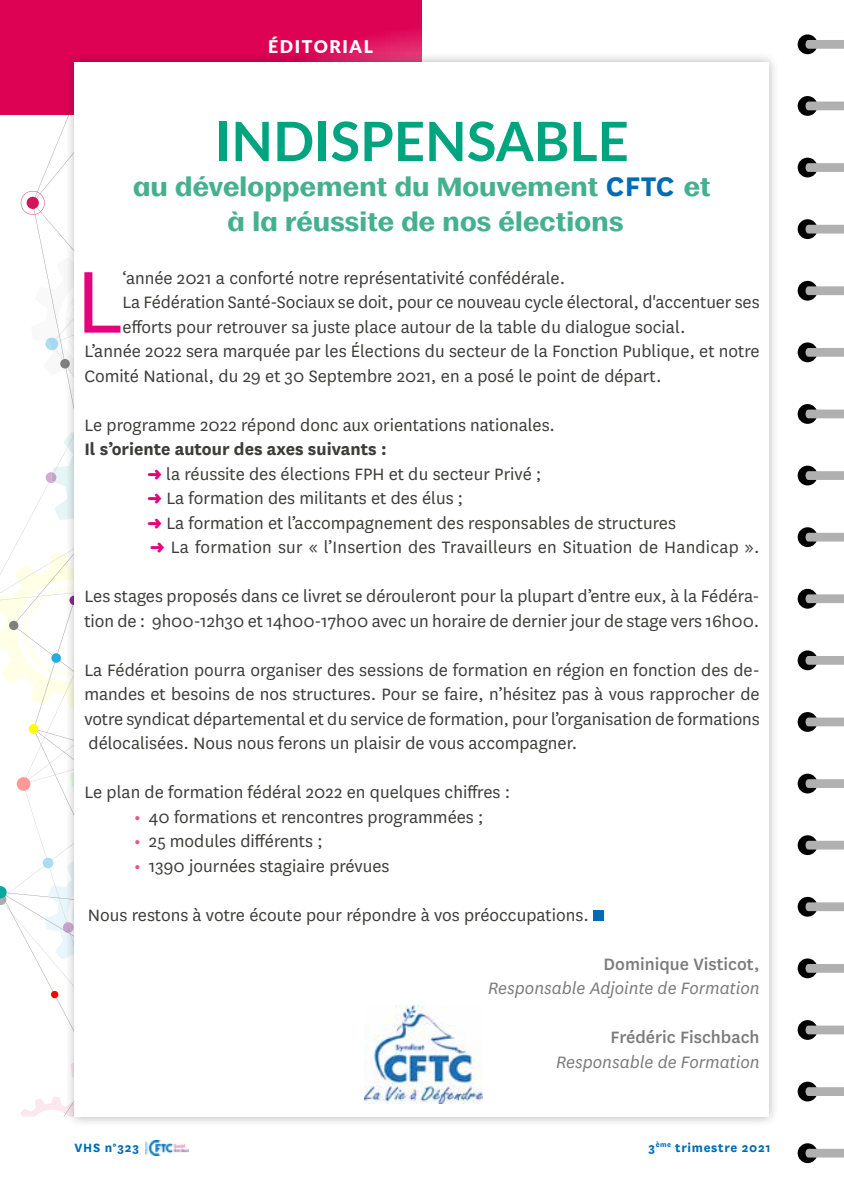
<style>
.page{position:relative;width:844px;height:1191px;background:#fff}
.page>*{position:absolute;margin:0;border:0;box-sizing:border-box;transform-origin:0 0}
.t1{font:102.38px "National";color:#e6007d}
.t2{font:700 54.25px "Lato";color:#00a47f}
.t3{font:700 24.5px/35px "Moriston Personal";letter-spacing:.01em;color:#44b18e;text-align:center}
.t4{font:19.25px/24.5px "National";color:#3c3c3b}
.t5{font:italic 19.25px "National";color:#7c7b7b}
.t6{font:500 19.25px "National";color:#7c7b7b}
.t7{font:700 19.25px "National";color:#3c3c3b}
.t8{font:900 17.5px "Lato";letter-spacing:.09em;color:#fff}
.t9{font:700 14px "National";letter-spacing:.05em;color:#006bb4}
.s1{font-family:"National";font-size:31.5px;color:#006bb4}
.s2{font-weight:600;color:#ea5284}
</style>
<div class="page">
<img style="left:145px;top:1140px;width:43px;height:15px">
<div style="left:0;top:0;width:421px;height:115px;background:#de0254"></div>
<div style="left:84px;top:25px;width:731px;height:718px;background:#fff;border-radius:50%"></div>
<div style="left:797px;top:34px;width:20px;height:20px;background:#000;border-radius:50%"></div>
<svg style="left:797px;top:96px;width:20px;height:20px"></svg>
<div style="left:797px;top:158px;width:20px;height:19px;background:#000;border-radius:50%"></div>
<svg style="left:797px;top:219px;width:20px;height:20px"></svg>
<svg style="left:797px;top:281px;width:20px;height:20px"></svg>
<div style="left:797px;top:342px;width:20px;height:20px;background:#000;border-radius:50%"></div>
<svg style="left:797px;top:404px;width:20px;height:20px"></svg>
<div style="left:797px;top:465px;width:20px;height:20px;background:#000;border-radius:50%"></div>
<svg style="left:797px;top:527px;width:20px;height:20px"></svg>
<div style="left:797px;top:589px;width:20px;height:19px;background:#000;border-radius:50%"></div>
<div style="left:797px;top:650px;width:20px;height:20px;background:#000;border-radius:50%"></div>
<svg style="left:797px;top:712px;width:20px;height:20px"></svg>
<div style="left:797px;top:773px;width:20px;height:20px;background:#000;border-radius:50%"></div>
<svg style="left:797px;top:835px;width:20px;height:20px"></svg>
<div style="left:797px;top:897px;width:20px;height:19px;background:#000;border-radius:50%"></div>
<svg style="left:797px;top:958px;width:20px;height:20px"></svg>
<div style="left:797px;top:1020px;width:20px;height:19px;background:#000;border-radius:50%"></div>
<div style="left:797px;top:1081px;width:20px;height:20px;background:#000;border-radius:50%"></div>
<svg style="left:797px;top:1143px;width:20px;height:20px"></svg>
<svg style="left:805px;top:40px;width:38px;height:9px"></svg>
<svg style="left:805px;top:102px;width:38px;height:8px"></svg>
<svg style="left:805px;top:163px;width:38px;height:9px"></svg>
<svg style="left:805px;top:225px;width:38px;height:8px"></svg>
<svg style="left:805px;top:286px;width:38px;height:9px"></svg>
<svg style="left:805px;top:348px;width:38px;height:9px"></svg>
<svg style="left:805px;top:409px;width:38px;height:9px"></svg>
<svg style="left:805px;top:471px;width:38px;height:9px"></svg>
<svg style="left:805px;top:533px;width:38px;height:8px"></svg>
<svg style="left:805px;top:594px;width:38px;height:9px"></svg>
<svg style="left:805px;top:656px;width:38px;height:9px"></svg>
<svg style="left:805px;top:717px;width:38px;height:9px"></svg>
<svg style="left:805px;top:779px;width:38px;height:9px"></svg>
<svg style="left:805px;top:840px;width:38px;height:9px"></svg>
<svg style="left:805px;top:902px;width:38px;height:9px"></svg>
<svg style="left:805px;top:964px;width:38px;height:8px"></svg>
<svg style="left:805px;top:1025px;width:38px;height:9px"></svg>
<svg style="left:805px;top:1087px;width:38px;height:9px"></svg>
<svg style="left:805px;top:1148px;width:38px;height:9px"></svg>
<div style="left:64px;top:51px;width:715px;height:1076px;background:#000;opacity:.3"></div>
<div style="left:74px;top:62px;width:694px;height:1054px;background:#fff"></div>
<div style="left:593px;top:910px;width:11px;height:10px;background:#006bb4"></div>
<img style="left:364px;top:1005px;width:118px;height:98px">
<svg style="left:0;top:101px;width:74px;height:1015px"></svg>
<p class="t8" style="left:268px;top:36px;width:106px">ÉDITORIAL</p>
<h2 class="t2" style="left:215px;top:107px;width:415px">INDISPENSABLE</h2>
<p class="t3" style="left:133px;top:168px;width:579px">au développement du Mouvement <span class="s1">CFTC</span> et à la réussite de nos élections</p>
<h1 class="t1" style="left:76px;top:235px;width:48px">L</h1>
<p class="t4" style="left:122px;top:265px;width:444px">‘année 2021 a conforté notre représentativité confédérale.</p>
<p class="t4" style="left:122px;top:289px;width:638px">La Fédération Santé-Sociaux se doit, pour ce nouveau cycle électoral, d'accentuer ses</p>
<p class="t4" style="left:122px;top:314px;width:564px">efforts pour retrouver sa juste place autour de la table du dialogue social.</p>
<p class="t4" style="left:84px;top:338px;width:676px">L’année 2022 sera marquée par les Élections du secteur de la Fonction Publique, et notre</p>
<p class="t4" style="left:84px;top:363px;width:578px">Comité National, du 29 et 30 Septembre 2021, en a posé le point de départ.</p>
<p class="t4" style="left:84px;top:412px;width:472px">Le programme 2022 répond donc aux orientations nationales.</p>
<p class="t7" style="left:84px;top:435px;width:304px">Il s’oriente autour des axes suivants :</p>
<p class="t4" style="left:166px;top:461px;width:594px">la réussite des élections FPH et du secteur Privé ;<br>La formation des militants et des élus ;<br>La formation et l’accompagnement des responsables de structures<br>La formation sur « l’Insertion des Travailleurs en Situation de Handicap ».</p>
<p class="t4" style="left:84px;top:583px;width:676px">Les stages proposés dans ce livret se dérouleront pour la plupart d’entre eux, à la Fédéra&shy;tion de : 9h00-12h30 et 14h00-17h00 avec un horaire de dernier jour de stage vers 16h00.</p>
<p class="t4" style="left:84px;top:657px;width:676px;text-align:justify">La Fédération pourra organiser des sessions de formation en région en fonction des de&shy;mandes et besoins de nos structures. Pour se faire, n’hésitez pas à vous rapprocher de votre syndicat départemental et du service de formation, pour l’organisation de formations délocalisées. Nous nous ferons un plaisir de vous accompagner.</p>
<p class="t4" style="left:84px;top:779px;width:427px">Le plan de formation fédéral 2022 en quelques chiffres :</p>
<p class="t4" style="left:134px;top:804px;width:351px"><span class="s2">•</span> 40 formations et rencontres programmées ;</p>
<p class="t4" style="left:134px;top:828px;width:190px"><span class="s2">•</span> 25 modules différents ;</p>
<p class="t4" style="left:134px;top:853px;width:257px"><span class="s2">•</span> 1390 journées stagiaire prévues</p>
<p class="t4" style="left:88px;top:902px;width:502px">Nous restons à votre écoute pour répondre à vos préoccupations.</p>
<p class="t6" style="left:603px;top:951px;width:157px">Dominique Visticot,</p>
<p class="t5" style="left:488px;top:976px;width:273px">Responsable Adjointe de Formation</p>
<p class="t6" style="left:610px;top:1024px;width:150px">Frédéric Fischbach</p>
<p class="t5" style="left:556px;top:1050px;width:205px">Responsable de Formation</p>
<p class="t9" style="left:74px;top:1137px;width:66px">VHS n°323</p>
<p class="t9" style="left:648px;top:1137px;width:124px">3<sup>ème</sup> trimestre 2021</p>
</div>
